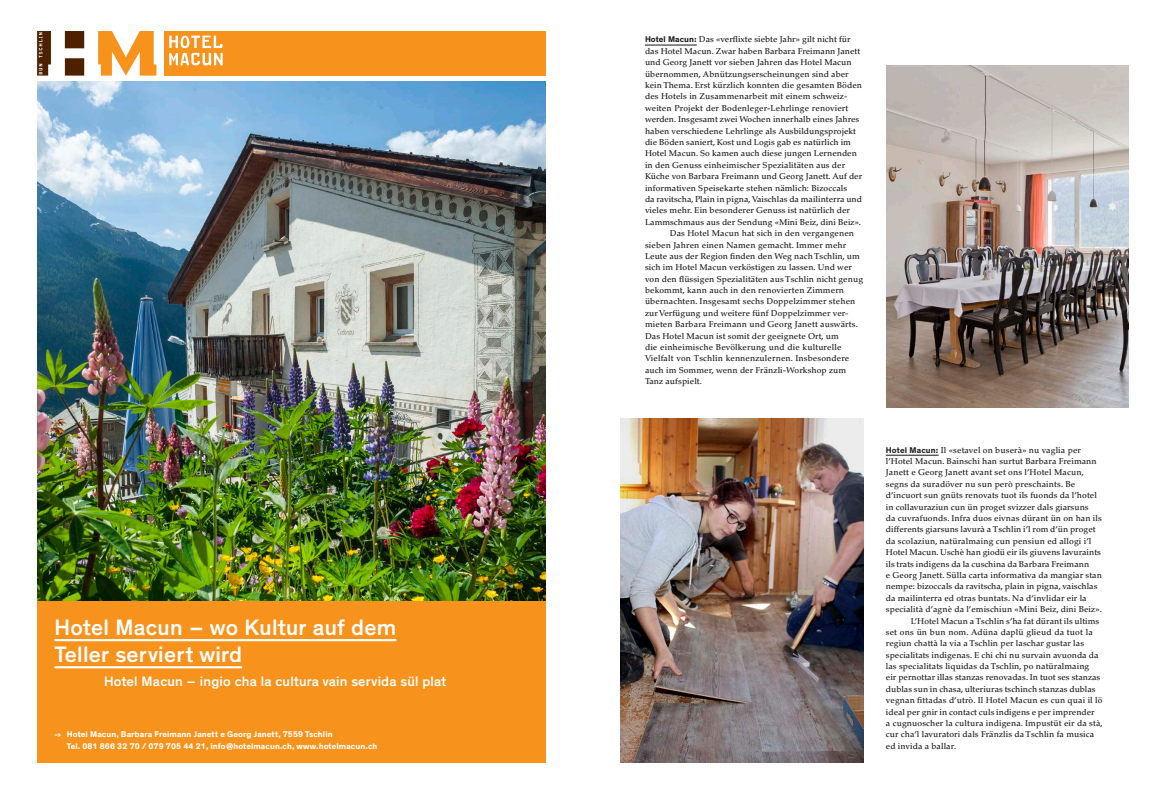
<style>
.page{position:relative;width:1166px;height:794px;background:#fff}
.page>*{position:absolute;margin:0;border:0;box-sizing:border-box;transform-origin:0 0}
.t1{font:500 22.75px/27.1px "Theinhardt";letter-spacing:.015em;color:#fff}
.t2{font:500 14px "Theinhardt";letter-spacing:.015em;color:#fff}
.t3{font:500 8.49px "Palatino LT Std";letter-spacing:.01em;color:#231f20}
.t4{font:700 8.49px/11.4px "Theinhardt";letter-spacing:.01em;color:#fff}
.s1{font-weight:500}
.s2{font-family:"Theinhardt";font-weight:700}
</style>
<div class="page">
<img style="left:886px;top:65px;width:243px;height:342px">
<img style="left:620px;top:418px;width:243px;height:345px">
<hr style="left:645px;top:44px;width:52px;height:2px;background:#231f20">
<hr style="left:886px;top:455px;width:52px;height:1px;background:#231f20">
<div style="left:37px;top:600px;width:509px;height:163px;background:#f7931d"></div>
<hr style="left:54px;top:639px;width:342px;height:2px;background:#fff">
<hr style="left:54px;top:666px;width:188px;height:2px;background:#fff">
<div style="left:164px;top:31px;width:382px;height:45px;background:#f7931d"></div>
<div style="left:65px;top:31px;width:19px;height:17px;background:#4d2100"></div>
<div style="left:65px;top:58px;width:19px;height:18px;background:#4d2100"></div>
<svg style="left:37px;top:31px;width:14px;height:45px"></svg>
<svg style="left:98px;top:31px;width:58px;height:45px"></svg>
<svg style="left:169px;top:36px;width:54px;height:29px"></svg>
<img style="left:37px;top:81px;width:509px;height:519px">
<h1 class="t1" style="left:54px;top:614px;width:343px">Hotel Macun – wo Kultur auf dem<br>Teller serviert wird</h1>
<h2 class="t2" style="left:104px;top:673px;width:344px">Hotel Macun – ingio cha la cultura vain servida sül plat</h2>
<p class="t4" style="left:67px;top:729px;width:312px;text-indent:-12px"><span class="s1">→</span> Hotel Macun, Barbara Freimann Janett e Georg Janett, 7559 Tschlin<br>Tel. 081 866 32 70 / 079 705 44 21, info@hotelmacun.ch, www.hotelmacun.ch</p>
<p class="t3" style="left:645px;top:35px;width:207px"><span class="s2">Hotel Macun:</span> Das «verflixte siebte Jahr» gilt nicht für</p>
<p class="t3" style="left:645px;top:46px;width:217px">das Hotel Macun. Zwar haben Barbara Freimann Janett</p>
<p class="t3" style="left:645px;top:57px;width:208px">und Georg Janett vor sieben Jahren das Hotel Macun</p>
<p class="t3" style="left:645px;top:69px;width:205px">übernommen, Abnützungserscheinungen sind aber</p>
<p class="t3" style="left:645px;top:80px;width:218px">kein Thema. Erst kürzlich konnten die gesamten Böden</p>
<p class="t3" style="left:645px;top:91px;width:203px">des Hotels in Zusammenarbeit mit einem schweiz-</p>
<p class="t3" style="left:645px;top:103px;width:205px">weiten Projekt der Bodenleger-Lehrlinge renoviert</p>
<p class="t3" style="left:645px;top:114px;width:216px">werden. Insgesamt zwei Wochen innerhalb eines Jahres</p>
<p class="t3" style="left:645px;top:126px;width:213px">haben verschiedene Lehrlinge als Ausbildungsprojekt</p>
<p class="t3" style="left:645px;top:137px;width:207px">die Böden saniert, Kost und Logis gab es natürlich im</p>
<p class="t3" style="left:645px;top:148px;width:213px">Hotel Macun. So kamen auch diese jungen Lernenden</p>
<p class="t3" style="left:645px;top:160px;width:202px">in den Genuss einheimischer Spezialitäten aus der</p>
<p class="t3" style="left:645px;top:171px;width:219px">Küche von Barbara Freimann und Georg Janett. Auf der</p>
<p class="t3" style="left:645px;top:183px;width:204px">informativen Speisekarte stehen nämlich: Bizoccals</p>
<p class="t3" style="left:645px;top:194px;width:218px">da ravitscha, Plain in pigna, Vaischlas da mailinterra und</p>
<p class="t3" style="left:645px;top:205px;width:206px">vieles mehr. Ein besonderer Genuss ist natürlich der</p>
<p class="t3" style="left:645px;top:217px;width:218px">Lammschmaus aus der Sendung «Mini Beiz, dini Beiz».</p>
<p class="t3" style="left:670px;top:228px;width:186px">Das Hotel Macun hat sich in den vergangenen</p>
<p class="t3" style="left:645px;top:240px;width:203px">sieben Jahren einen Namen gemacht. Immer mehr</p>
<p class="t3" style="left:645px;top:251px;width:216px">Leute aus der Region finden den Weg nach Tschlin, um</p>
<p class="t3" style="left:645px;top:262px;width:208px">sich im Hotel Macun verköstigen zu lassen. Und wer</p>
<p class="t3" style="left:645px;top:274px;width:219px">von den flüssigen Spezialitäten aus Tschlin nicht genug</p>
<p class="t3" style="left:645px;top:285px;width:201px">bekommt, kann auch in den renovierten Zimmern</p>
<p class="t3" style="left:645px;top:297px;width:212px">übernachten. Insgesamt sechs Doppelzimmer stehen</p>
<p class="t3" style="left:645px;top:308px;width:205px">zur Verfügung und weitere fünf Doppelzimmer ver-</p>
<p class="t3" style="left:645px;top:319px;width:214px">mieten Barbara Freimann und Georg Janett auswärts.</p>
<p class="t3" style="left:645px;top:331px;width:195px">Das Hotel Macun ist somit der geeignete Ort, um</p>
<p class="t3" style="left:645px;top:342px;width:198px">die einheimische Bevölkerung und die kulturelle</p>
<p class="t3" style="left:645px;top:353px;width:206px">Vielfalt von Tschlin kennenzulernen. Insbesondere</p>
<p class="t3" style="left:645px;top:365px;width:203px">auch im Sommer, wenn der Fränzli-Workshop zum</p>
<p class="t3" style="left:645px;top:376px;width:58px">Tanz aufspielt.</p>
<p class="t3" style="left:886px;top:445px;width:197px"><span class="s2">Hotel Macun:</span> Il «setavel on buserà» nu vaglia per</p>
<p class="t3" style="left:886px;top:456px;width:212px">l’Hotel Macun. Bainschi han surtut Barbara Freimann</p>
<p class="t3" style="left:886px;top:467px;width:199px">Janett e Georg Janett avant set ons l’Hotel Macun,</p>
<p class="t3" style="left:886px;top:479px;width:191px">segns da suradöver nu sun però preschaints. Be</p>
<p class="t3" style="left:886px;top:490px;width:212px">d’incuort sun gnüts renovats tuot ils fuonds da l’hotel</p>
<p class="t3" style="left:886px;top:502px;width:204px">in collavuraziun cun ün proget svizzer dals giarsuns</p>
<p class="t3" style="left:886px;top:513px;width:217px">da cuvrafuonds. Infra duos eivnas dürant ün on han ils</p>
<p class="t3" style="left:886px;top:524px;width:211px">differents giarsuns lavurà a Tschlin i’l rom d’ün proget</p>
<p class="t3" style="left:886px;top:536px;width:207px">da scolaziun, natüralmaing cun pensiun ed allogi i’l</p>
<p class="t3" style="left:886px;top:547px;width:217px">Hotel Macun. Uschè han giodü eir ils giuvens lavuraints</p>
<p class="t3" style="left:886px;top:558px;width:205px">ils trats indigens da la cuschina da Barbara Freimann</p>
<p class="t3" style="left:886px;top:570px;width:218px">e Georg Janett. Sülla carta informativa da mangiar stan</p>
<p class="t3" style="left:886px;top:581px;width:213px">nempe: bizoccals da ravitscha, plain in pigna, vaischlas</p>
<p class="t3" style="left:886px;top:593px;width:202px">da mailinterra ed otras buntats. Na d’invlidar eir la</p>
<p class="t3" style="left:886px;top:604px;width:217px">specialità d’agnè da l’emischiun «Mini Beiz, dini Beiz».</p>
<p class="t3" style="left:911px;top:615px;width:190px">L’Hotel Macun a Tschlin s’ha fat dürant ils ultims</p>
<p class="t3" style="left:886px;top:627px;width:208px">set ons ün bun nom. Adüna daplü glieud da tuot la</p>
<p class="t3" style="left:886px;top:638px;width:200px">regiun chattà la via a Tschlin per laschar gustar las</p>
<p class="t3" style="left:886px;top:650px;width:214px">specialitats indigenas. E chi chi nu survain avuonda da</p>
<p class="t3" style="left:886px;top:661px;width:205px">las specialitats liquidas da Tschlin, po natüralmaing</p>
<p class="t3" style="left:886px;top:672px;width:216px">eir pernottar illas stanzas renovadas. In tuot ses stanzas</p>
<p class="t3" style="left:886px;top:684px;width:211px">dublas sun in chasa, ulteriuras tschinch stanzas dublas</p>
<p class="t3" style="left:886px;top:695px;width:218px">vegnan fittadas d’utrò. Il Hotel Macun es cun quai il lö</p>
<p class="t3" style="left:886px;top:707px;width:210px">ideal per gnir in contact culs indigens e per imprender</p>
<p class="t3" style="left:886px;top:718px;width:218px">a cugnuoscher la cultura indigena. Impustüt eir da stà,</p>
<p class="t3" style="left:886px;top:729px;width:210px">cur cha’l lavuratori dals Fränzlis da Tschlin fa musica</p>
<p class="t3" style="left:886px;top:741px;width:72px">ed invida a ballar.</p>
</div>
